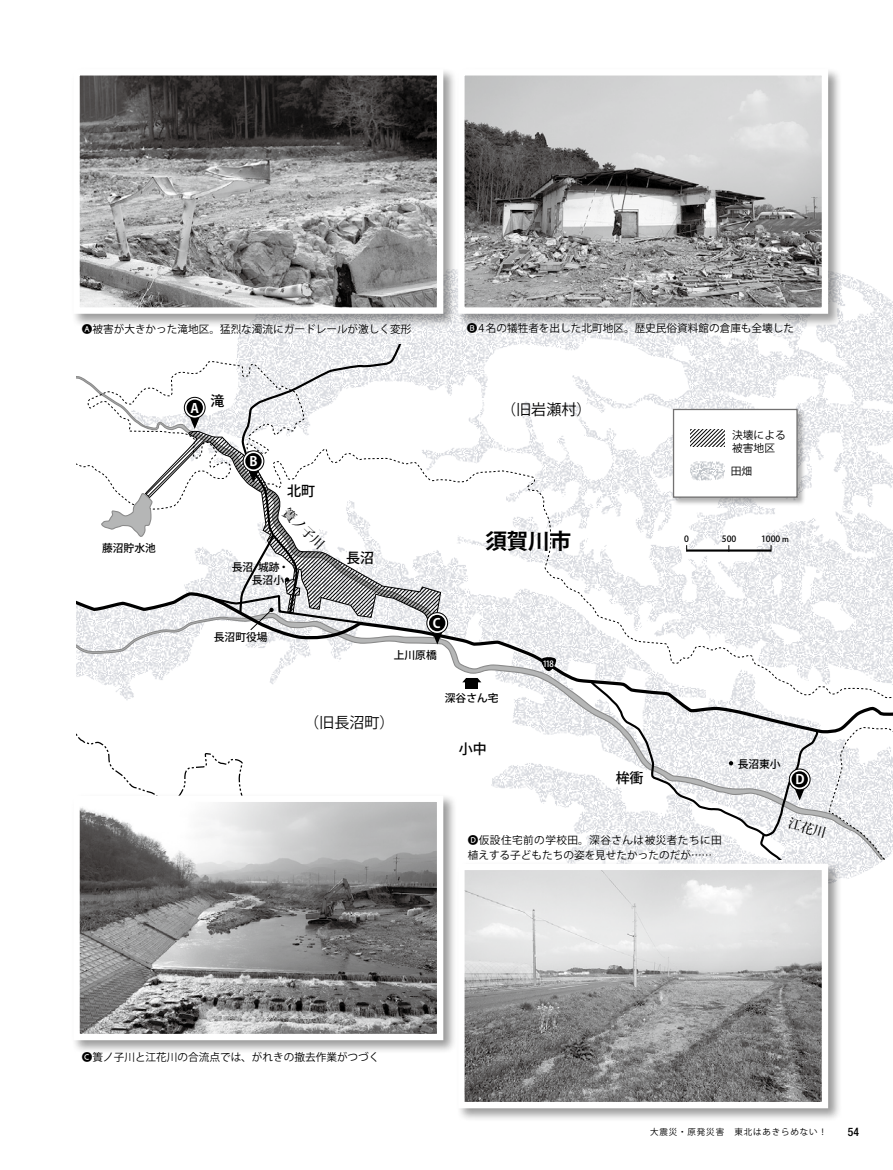
<style>
.page{position:relative;width:893px;height:1170px;background:#fff}
.page>*{position:absolute;margin:0;border:0;box-sizing:border-box;transform-origin:0 0}
.t1{font:700 21.45px "Koz Go Pro";color:#000}
.t2{font:15px "Koz Go Pro";color:#000}
.t3{font:500 13.95px "Koz Go Pro";color:#000}
.t4{font:700 13.05px "Koz Go Pro";color:#fff}
.t5{font:500 12.9px "Koz Min Pro";color:#000}
.t6{font:500 condensed 11.7px "Helvetica Neue LT Std";color:#000}
.t7{font:500 10.8px/12.9px "Koz Go Pro";color:#000}
.t8{font:10.8px/12.9px "Koz Go Pro";color:#000}
.t9{font:10.65px "Koz Go Pro";color:#000}
.t10{font:10.65px/14.9px "Koz Go Pro";letter-spacing:.02em;color:#000}
.t11{font:8.55px "Koz Go Pro";letter-spacing:.1em;color:#000}
.t12{font:500 8.55px "Koz Go Pro";color:#000}
.t13{font:500 8.55px "Koz Go Pro";color:#fff;scale:.9 1}
.s1{font-size:7.5px}
</style>
<div class="page">
<img style="left:236px;top:274px;width:657px;height:86px">
<svg style="left:238px;top:345px;width:327px;height:15px"></svg>
<svg style="left:77px;top:360px;width:816px;height:369px"></svg>
<svg style="left:77px;top:729px;width:512px;height:130px"></svg>
<svg style="left:427px;top:612px;width:21px;height:21px"></svg>
<div style="left:426px;top:612px;width:22px;height:21px;border:1px solid #000;border-radius:50%"></div>
<svg style="left:184px;top:397px;width:21px;height:21px"></svg>
<div style="left:184px;top:397px;width:22px;height:21px;border:1px solid #000;border-radius:50%"></div>
<div style="left:187px;top:399px;width:16px;height:17px;background:#000;border-radius:50%"></div>
<svg style="left:540px;top:656px;width:18px;height:15px"></svg>
<img style="left:780px;top:407px;width:27px;height:101px">
<div style="left:673px;top:409px;width:124px;height:88px;background:#fff"></div>
<div style="left:673px;top:409px;width:125px;height:88px;border:1px solid #727171"></div>
<div style="left:466px;top:681px;width:12px;height:7px;background:#000"></div>
<svg style="left:462px;top:678px;width:19px;height:4px"></svg>
<svg style="left:101px;top:409px;width:344px;height:235px"></svg>
<img style="left:636px;top:406px;width:144px;height:128px">
<hr style="left:687px;top:549px;width:84px;height:2px;background:#000">
<div style="left:456px;top:67px;width:386px;height:261px;background:#000;opacity:.4"></div>
<img style="left:465px;top:76px;width:356px;height:231px">
<div style="left:458px;top:69px;width:370px;height:245px;border:6px solid #fff"></div>
<div style="left:456px;top:861px;width:386px;height:261px;background:#000;opacity:.4"></div>
<img style="left:465px;top:870px;width:356px;height:231px">
<div style="left:458px;top:863px;width:370px;height:245px;border:6px solid #fff"></div>
<div style="left:71px;top:793px;width:386px;height:261px;background:#000;opacity:.4"></div>
<img style="left:80px;top:802px;width:356px;height:231px">
<div style="left:71px;top:67px;width:386px;height:261px;background:#000;opacity:.39"></div>
<img style="left:80px;top:76px;width:356px;height:231px">
<div style="left:73px;top:69px;width:370px;height:245px;border:6px solid #fff"></div>
<svg style="left:589px;top:679px;width:304px;height:180px"></svg>
<p class="t9" style="left:82px;top:322px;width:331px">A被害が大きかった滝地区。猛烈な濁流にガードレールが激しく変形</p>
<p class="t9" style="left:467px;top:321px;width:329px">B 4名の犠牲者を出した北町地区。歴史民俗資料館の倉庫も全壊した</p>
<p class="t7" style="left:102px;top:541px;width:55px">藤沼貯水池</p>
<p class="t4" style="left:191px;top:399px;width:10px">A</p>
<h3 class="t3" style="left:210px;top:392px;width:15px">滝</h3>
<h2 class="t2" style="left:501px;top:399px;width:92px">（旧岩瀬村）</h2>
<p class="t4" style="left:250px;top:453px;width:10px">B</p>
<h3 class="t3" style="left:287px;top:482px;width:29px">北町</h3>
<p class="t5" style="left:292px;top:504px;width:53px;rotate:44deg">簀ノ子川</p>
<p class="t7" style="left:252px;top:561px;width:39px;text-indent:-20px">長沼 城跡・長沼小</p>
<h3 class="t3" style="left:346px;top:549px;width:29px">長沼</h3>
<h1 class="t1" style="left:485px;top:527px;width:87px">須賀川市</h1>
<p class="t7" style="left:214px;top:631px;width:55px">長沼町役場</p>
<p class="t4" style="left:433px;top:615px;width:9px">C</p>
<p class="t7" style="left:394px;top:649px;width:44px">上川原橋</p>
<h2 class="t2" style="left:304px;top:713px;width:92px">（旧長沼町）</h2>
<p class="t7" style="left:445px;top:692px;width:55px">深谷さん宅</p>
<h3 class="t3" style="left:459px;top:739px;width:29px">小中</h3>
<p class="t13" style="left:543px;top:657px;width:14px">118</p>
<h3 class="t3" style="left:616px;top:768px;width:29px">桙衝</h3>
<p class="t8" style="left:732px;top:429px;width:55px">決壊による被害地区</p>
<p class="t8" style="left:731px;top:465px;width:23px">田畑</p>
<p class="t12" style="left:684px;top:533px;width:6px">0</p>
<p class="t12" style="left:722px;top:533px;width:16px">500</p>
<p class="t12" style="left:761px;top:533px;width:30px">1000 <span class="s1">m</span></p>
<p class="t7" style="left:738px;top:758px;width:44px">長沼東小</p>
<p class="t4" style="left:795px;top:771px;width:11px">D</p>
<p class="t10" style="left:468px;top:833px;width:256px">D仮設住宅前の学校田。深谷さんは被災者たちに田植えする子どもたちの姿を見せたかったのだが……</p>
<p class="t9" style="left:82px;top:1050px;width:299px">C簀ノ子川と江花川の合流点では、がれきの撤去作業がつづく</p>
<p class="t11" style="left:650px;top:1126px;width:178px">大震災・原発災害　東北はあきらめない！</p>
<p class="t6" style="left:848px;top:1124px;width:13px">54</p>
</div>
